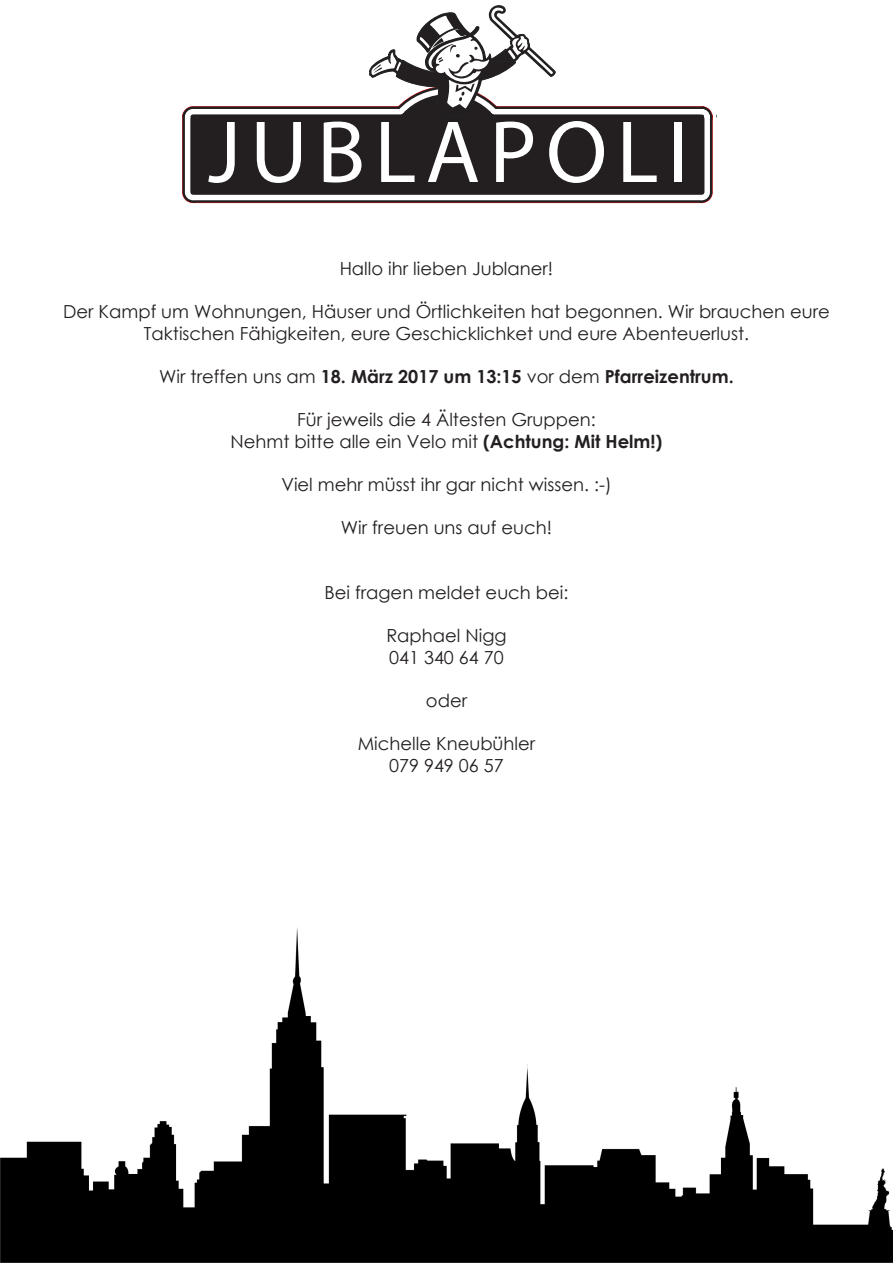
<style>
.page{position:relative;width:893px;height:1263px;background:#fff}
.page>*{position:absolute;margin:0;border:0;box-sizing:border-box;transform-origin:0 0}
.t1{font:88.95px "Myriad Pro";letter-spacing:.105em;color:#fff}
.t2{font:18px/21.6px "Century Gothic";color:#231f20;text-align:center}
.t3{font:700 18px "Century Gothic";color:#231f20}
.t4{font:600 13.05px "Avant Garde";color:#000}
.s1{font-weight:400}
.s2{font-weight:700}
</style>
<div class="page">
<img style="left:0;top:927px;width:893px;height:336px">
<svg style="left:192px;top:203px;width:511px;height:1px"></svg>
<svg style="left:182px;top:106px;width:531px;height:97px;background:#3e3939"></svg>
<svg style="left:368px;top:5px;width:188px;height:112px"></svg>
<p class="t1" style="left:208px;top:97px;width:483px">JUBLAPOLI</p>
<p class="t4" style="left:716px;top:110px;width:7px">®</p>
<p class="t2" style="left:340px;top:257px;width:215px">Hallo ihr lieben Jublaner!</p>
<p class="t2" style="left:63px;top:301px;width:768px">Der Kampf um Wohnungen, Häuser und Örtlichkeiten hat begonnen. Wir brauchen eure<br>Taktischen Fähigkeiten, eure Geschicklichket und eure Abenteuerlust.</p>
<p class="t3" style="left:159px;top:363px;width:576px"><span class="s1">Wir treffen uns am</span> 18. März 2017 um 13:15 <span class="s1">vor dem</span> Pfarreizentrum.</p>
<p class="t2" style="left:297px;top:409px;width:300px">Für jeweils die 4 Ältesten Gruppen:</p>
<p class="t2" style="left:231px;top:430px;width:433px">Nehmt bitte alle ein Velo mit <span class="s2">(Achtung: Mit Helm!)</span></p>
<p class="t2" style="left:281px;top:473px;width:332px">Viel mehr müsst ihr gar nicht wissen. :-)</p>
<p class="t2" style="left:341px;top:517px;width:213px">Wir freuen uns auf euch!</p>
<p class="t2" style="left:325px;top:581px;width:245px">Bei fragen meldet euch bei:</p>
<p class="t2" style="left:386px;top:625px;width:122px">Raphael Nigg</p>
<p class="t2" style="left:389px;top:646px;width:116px">041 340 64 70</p>
<p class="t2" style="left:426px;top:689px;width:43px">oder</p>
<p class="t2" style="left:358px;top:733px;width:179px">Michelle Kneubühler</p>
<p class="t2" style="left:389px;top:754px;width:116px">079 949 06 57</p>
</div>
